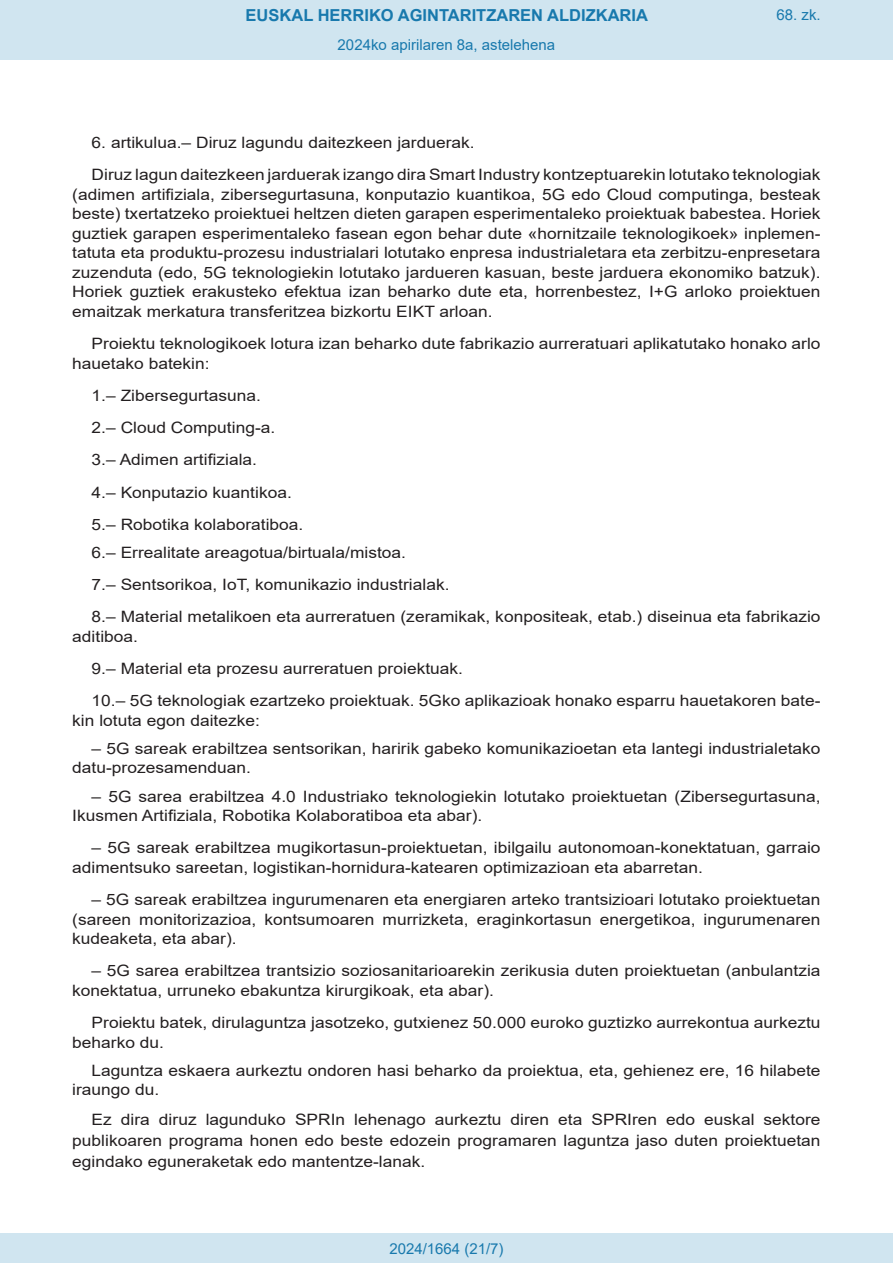
<style>
.page{position:relative;width:893px;height:1263px;background:#fff}
.page>*{position:absolute;margin:0;border:0;box-sizing:border-box;transform-origin:0 0}
.t1{font:700 16.5px "Arial";color:#1879ad}
.BOPVDetalle{font:15.6px/19.5px "Arial";color:#231f20;scale:1.11 1}
.Paginacion_Centro{font:15px "Arial";color:#1879ad}
</style>
<div class="page">
<div style="left:0;top:0;width:893px;height:60px;background:#d0e5f0"></div>
<div style="left:0;top:1233px;width:893px;height:30px;background:#d0e5f0"></div>
<p class="t1" style="left:246px;top:3px;width:404px">EUSKAL HERRIKO AGINTARITZAREN ALDIZKARIA</p>
<p class="Paginacion_Centro" style="left:338px;top:35px;width:219px">2024ko apirilaren 8a, astelehena</p>
<p class="Paginacion_Centro" style="left:776px;top:5px;width:46px">68. zk.</p>
<p class="BOPVDetalle" style="left:92px;top:133px;width:347px">6. artikulua.– Diruz lagundu daitezkeen jarduerak.</p>
<p class="BOPVDetalle" style="left:72px;top:165px;width:676px;text-align:justify;text-indent:19px">Diruz lagun daitezkeen jarduerak izango dira Smart Industry kontzeptuarekin lotutako teknologiak (adimen artifiziala, zibersegurtasuna, konputazio kuantikoa, 5G edo Cloud computinga, besteak beste) txertatzeko proiektuei heltzen dieten garapen esperimentaleko proiektuak babestea. Horiek guztiek garapen esperimentaleko fasean egon behar dute «hornitzaile teknologikoek» inplemen&shy;tatuta eta produktu-prozesu industrialari lotutako enpresa industrialetara eta zerbitzu-enpresetara zuzenduta (edo, 5G teknologiekin lotutako jardueren kasuan, beste jarduera ekonomiko batzuk).<br>Horiek guztiek erakusteko efektua izan beharko dute eta, horrenbestez, I+G arloko proiektuen emaitzak merkatura transferitzea bizkortu EIKT arloan.</p>
<p class="BOPVDetalle" style="left:72px;top:334px;width:676px;text-indent:19px">Proiektu teknologikoek lotura izan beharko dute fabrikazio aurreratuari aplikatutako honako arlo hauetako batekin:</p>
<p class="BOPVDetalle" style="left:92px;top:386px;width:154px">1.– Zibersegurtasuna.</p>
<p class="BOPVDetalle" style="left:92px;top:418px;width:167px">2.– Cloud Computing-a.</p>
<p class="BOPVDetalle" style="left:92px;top:450px;width:150px">3.– Adimen artifiziala.</p>
<p class="BOPVDetalle" style="left:92px;top:482px;width:182px">4.– Konputazio kuantikoa.</p>
<p class="BOPVDetalle" style="left:92px;top:515px;width:192px">5.– Robotika kolaboratiboa.</p>
<p class="BOPVDetalle" style="left:92px;top:543px;width:285px">6.– Errealitate areagotua/birtuala/mistoa.</p>
<p class="BOPVDetalle" style="left:92px;top:575px;width:324px">7.– Sentsorikoa, IoT, komunikazio industrialak.</p>
<p class="BOPVDetalle" style="left:72px;top:607px;width:676px;text-indent:19px">8.– Material metalikoen eta aurreratuen (zeramikak, konpositeak, etab.) diseinua eta fabrikazio aditiboa.</p>
<p class="BOPVDetalle" style="left:92px;top:659px;width:336px">9.– Material eta prozesu aurreratuen proiektuak.</p>
<p class="BOPVDetalle" style="left:72px;top:691px;width:676px;text-indent:19px">10.– 5G teknologiak ezartzeko proiektuak. 5Gko aplikazioak honako esparru hauetakoren bate&shy;kin lotuta egon daitezke:</p>
<p class="BOPVDetalle" style="left:72px;top:739px;width:676px;text-indent:19px">– 5G sareak erabiltzea sentsorikan, haririk gabeko komunikazioetan eta lantegi industrialetako datu-prozesamenduan.</p>
<p class="BOPVDetalle" style="left:72px;top:786px;width:676px;text-indent:19px">– 5G sarea erabiltzea 4.0 Industriako teknologiekin lotutako proiektuetan (Zibersegurtasuna,<br>Ikusmen Artifiziala, Robotika Kolaboratiboa eta abar).</p>
<p class="BOPVDetalle" style="left:72px;top:838px;width:676px;text-indent:19px">– 5G sareak erabiltzea mugikortasun-proiektuetan, ibilgailu autonomoan-konektatuan, garraio adimentsuko sareetan, logistikan-hornidura-katearen optimizazioan eta abarretan.</p>
<p class="BOPVDetalle" style="left:72px;top:890px;width:676px;text-align:justify;text-indent:19px">– 5G sareak erabiltzea ingurumenaren eta energiaren arteko trantsizioari lotutako proiektuetan (sareen monitorizazioa, kontsumoaren murrizketa, eraginkortasun energetikoa, ingurumenaren kudeaketa, eta abar).</p>
<p class="BOPVDetalle" style="left:72px;top:961px;width:676px;text-indent:19px">– 5G sarea erabiltzea trantsizio soziosanitarioarekin zerikusia duten proiektuetan (anbulantzia konektatua, urruneko ebakuntza kirurgikoak, eta abar).</p>
<p class="BOPVDetalle" style="left:72px;top:1013px;width:676px;text-indent:19px">Proiektu batek, dirulaguntza jasotzeko, gutxienez 50.000 euroko guztizko aurrekontua aurkeztu beharko du.</p>
<p class="BOPVDetalle" style="left:72px;top:1060px;width:676px;text-indent:19px">Laguntza eskaera aurkeztu ondoren hasi beharko da proiektua, eta, gehienez ere, 16 hilabete iraungo du.</p>
<p class="BOPVDetalle" style="left:72px;top:1108px;width:676px;line-height:21px;text-align:justify;text-indent:19px">Ez dira diruz lagunduko SPRIn lehenago aurkeztu diren eta SPRIren edo euskal sektore publikoaren programa honen edo beste edozein programaren laguntza jaso duten proiektuetan egindako eguneraketak edo mantentze-lanak.</p>
<p class="Paginacion_Centro" style="left:389px;top:1238px;width:116px">2024/1664 (21/7)</p>
</div>
